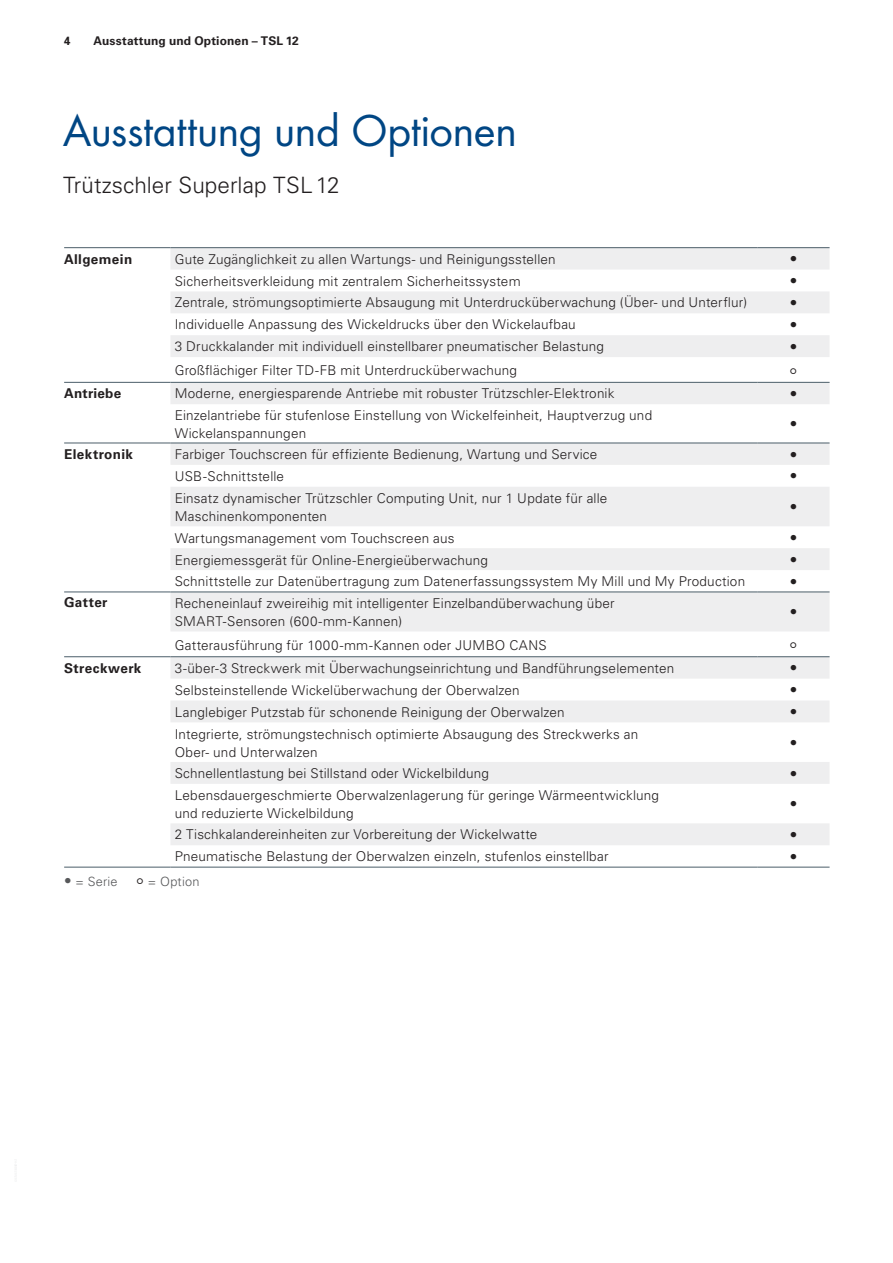
<style>
.page{position:relative;width:893px;height:1263px;background:#fff}
.page>*{position:absolute;margin:0;border:0;box-sizing:border-box;transform-origin:0 0}
.t1{font:46.5px "Futura Boo";letter-spacing:-.01em;color:#004684}
.t2{font:300 22.5px "Univers CE";color:#231f20}
.t3{font:300 19.5px "Univers CE";color:#231f20}
.t4{font:300 15px "Univers CE";color:#231f20}
.t5{font:300 13.5px/18px "Univers";letter-spacing:.015em;color:#231f20}
.t6{font:300 13.5px/18px "Univers CE";letter-spacing:.015em;color:#231f20}
.t7{font:700 13.5px "Univers CE";letter-spacing:.025em;color:#231f20}
.t8{font:300 12.75px "Univers CE";letter-spacing:.015em;color:#57585a}
.t9{font:700 12px "Univers CE";letter-spacing:.01em;color:#231f20}
.t10{font:700 12px "Univers";color:#231f20}
.s1{font-size:15px}
.s2{font-size:19.5px;color:#231f20}
</style>
<div class="page">
<svg style="left:170px;top:248px;width:660px;height:597px;fill:#f5f5f6"></svg>
<hr style="left:64px;top:247px;width:106px;height:1px;background:#4b5e69">
<hr style="left:170px;top:247px;width:587px;height:1px;background:#4b5e69">
<hr style="left:757px;top:247px;width:73px;height:1px;background:#4b5e69">
<hr style="left:64px;top:382px;width:106px;height:1px;background:#4b5e69">
<hr style="left:170px;top:382px;width:587px;height:1px;background:#4b5e69">
<hr style="left:757px;top:382px;width:73px;height:1px;background:#4b5e69">
<hr style="left:64px;top:443px;width:106px;height:1px;background:#4b5e69">
<hr style="left:170px;top:443px;width:587px;height:1px;background:#4b5e69">
<hr style="left:757px;top:443px;width:73px;height:1px;background:#4b5e69">
<hr style="left:64px;top:591px;width:106px;height:1px;background:#4b5e69">
<hr style="left:170px;top:591px;width:587px;height:1px;background:#4b5e69">
<hr style="left:757px;top:591px;width:73px;height:1px;background:#4b5e69">
<hr style="left:64px;top:656px;width:106px;height:1px;background:#4b5e69">
<hr style="left:170px;top:656px;width:587px;height:1px;background:#4b5e69">
<hr style="left:757px;top:656px;width:73px;height:1px;background:#4b5e69">
<hr style="left:64px;top:867px;width:106px;height:1px;background:#4b5e69">
<hr style="left:170px;top:867px;width:587px;height:1px;background:#4b5e69">
<hr style="left:757px;top:867px;width:73px;height:1px;background:#4b5e69">
<p class="t10" style="left:64px;top:33px;width:8px">4</p>
<p class="t9" style="left:94px;top:33px;width:207px">Ausstattung und Optionen – TSL 12</p>
<h1 class="t1" style="left:63px;top:99px;width:455px">Ausstattung und Optionen</h1>
<h2 class="t2" style="left:63px;top:173px;width:278px">Trützschler Superlap TSL 12</h2>
<p class="t7" style="left:64px;top:251px;width:70px">Allgemein</p>
<p class="t6" style="left:175px;top:250px;width:382px">Gute Zugänglichkeit zu allen Wartungs- und Reinigungsstellen</p>
<p class="t4" style="left:790px;top:250px;width:9px">•</p>
<p class="t6" style="left:175px;top:272px;width:347px">Sicherheitsverkleidung mit zentralem Sicherheitssystem</p>
<p class="t4" style="left:790px;top:272px;width:9px">•</p>
<p class="t6" style="left:175px;top:294px;width:574px">Zentrale, strömungsoptimierte Absaugung mit Unterdrucküberwachung (Über- und Unterflur)</p>
<p class="t4" style="left:790px;top:294px;width:9px">•</p>
<p class="t6" style="left:175px;top:316px;width:403px">Individuelle Anpassung des Wickeldrucks über den Wickelaufbau</p>
<p class="t4" style="left:790px;top:316px;width:9px">•</p>
<p class="t6" style="left:175px;top:338px;width:431px">3 Druckkalander mit individuell einstellbarer pneumatischer Belastung</p>
<p class="t4" style="left:790px;top:338px;width:9px">•</p>
<p class="t6" style="left:175px;top:361px;width:344px">Großflächiger Filter TD-FB mit Unterdrucküberwachung</p>
<h3 class="t3" style="left:789px;top:364px;width:9px">°</h3>
<p class="t7" style="left:64px;top:386px;width:59px">Antriebe</p>
<p class="t6" style="left:175px;top:385px;width:441px">Moderne, energiesparende Antriebe mit robuster Trützschler-Elektronik</p>
<p class="t4" style="left:790px;top:385px;width:9px">•</p>
<p class="t6" style="left:175px;top:406px;width:479px">Einzelantriebe für stufenlose Einstellung von Wickelfeinheit, Hauptverzug und<br>Wickelanspannungen</p>
<p class="t4" style="left:790px;top:415px;width:9px">•</p>
<p class="t7" style="left:64px;top:446px;width:70px">Elektronik</p>
<p class="t6" style="left:175px;top:445px;width:424px">Farbiger Touchscreen für effiziente Bedienung, Wartung und Service</p>
<p class="t4" style="left:790px;top:446px;width:9px">•</p>
<p class="t5" style="left:175px;top:467px;width:111px">USB-Schnittstelle</p>
<p class="t4" style="left:790px;top:468px;width:9px">•</p>
<p class="t5" style="left:175px;top:489px;width:434px">Einsatz dynamischer Trützschler Computing Unit, nur 1 Update für alle<br>Maschinenkomponenten</p>
<p class="t4" style="left:790px;top:498px;width:9px">•</p>
<p class="t5" style="left:175px;top:528px;width:281px">Wartungsmanagement vom Touchscreen aus</p>
<p class="t4" style="left:790px;top:529px;width:9px">•</p>
<p class="t5" style="left:175px;top:550px;width:315px">Energiemessgerät für Online-Energieüberwachung</p>
<p class="t4" style="left:790px;top:551px;width:9px">•</p>
<p class="t5" style="left:175px;top:572px;width:572px">Schnittstelle zur Datenübertragung zum Datenerfassungssystem My Mill und My Production</p>
<p class="t4" style="left:790px;top:573px;width:9px">•</p>
<p class="t7" style="left:64px;top:595px;width:45px">Gatter</p>
<p class="t5" style="left:175px;top:594px;width:441px">Recheneinlauf zweireihig mit intelligenter Einzelbandüberwachung über<br>SMART-Sensoren (600-mm-Kannen)</p>
<p class="t4" style="left:790px;top:603px;width:9px">•</p>
<p class="t5" style="left:175px;top:635px;width:374px">Gatterausführung für 1000-mm-Kannen oder JUMBO CANS</p>
<h3 class="t3" style="left:789px;top:638px;width:9px">°</h3>
<p class="t7" style="left:64px;top:660px;width:79px">Streckwerk</p>
<p class="t5" style="left:175px;top:659px;width:501px">3-über-3 Streckwerk mit Überwachungseinrichtung und Bandführungselementen</p>
<p class="t4" style="left:790px;top:659px;width:9px">•</p>
<p class="t5" style="left:175px;top:681px;width:347px">Selbsteinstellende Wickelüberwachung der Oberwalzen</p>
<p class="t4" style="left:790px;top:681px;width:9px">•</p>
<p class="t5" style="left:175px;top:703px;width:391px">Langlebiger Putzstab für schonende Reinigung der Oberwalzen</p>
<p class="t4" style="left:790px;top:703px;width:9px">•</p>
<p class="t5" style="left:175px;top:724px;width:465px">Integrierte, strömungstechnisch optimierte Absaugung des Streckwerks an<br>Ober- und Unterwalzen</p>
<p class="t4" style="left:790px;top:734px;width:9px">•</p>
<p class="t5" style="left:175px;top:764px;width:316px">Schnellentlastung bei Stillstand oder Wickelbildung</p>
<p class="t4" style="left:790px;top:765px;width:9px">•</p>
<p class="t5" style="left:175px;top:786px;width:486px">Lebensdauergeschmierte Oberwalzenlagerung für geringe Wärmeentwicklung und reduzierte Wickelbildung</p>
<p class="t4" style="left:790px;top:795px;width:9px">•</p>
<p class="t6" style="left:175px;top:826px;width:364px">2 Tischkalandereinheiten zur Vorbereitung der Wickelwatte</p>
<p class="t4" style="left:790px;top:826px;width:9px">•</p>
<p class="t6" style="left:175px;top:848px;width:435px">Pneumatische Belastung der Oberwalzen einzeln, stufenlos einstellbar</p>
<p class="t4" style="left:790px;top:848px;width:9px">•</p>
<p class="t8" style="left:64px;top:874px;width:137px"><span class="s1">•</span> = Serie <span class="s2">°</span> = Option</p>
</div>
